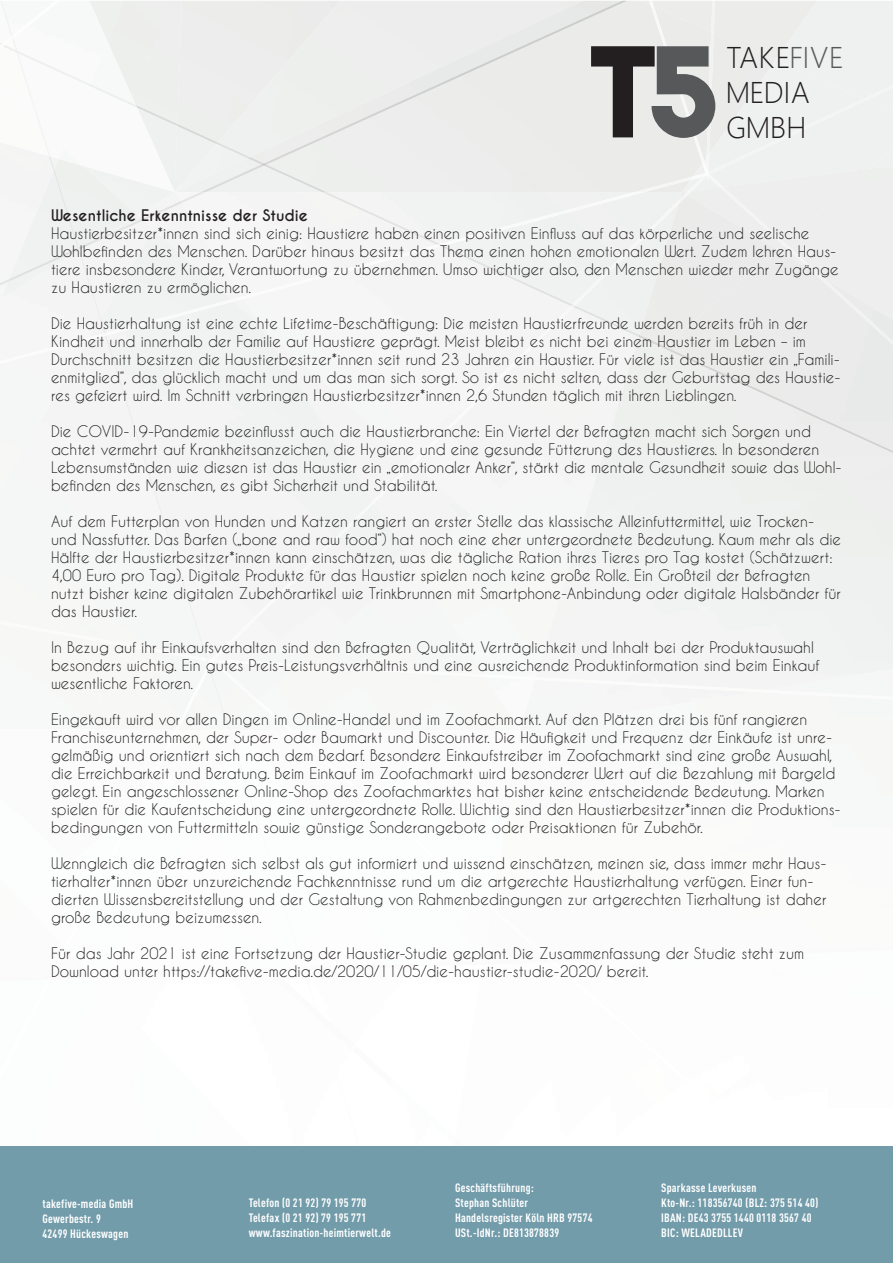
<style>
.page{position:relative;width:893px;height:1263px;background:#fff}
.page>*{position:absolute;margin:0;border:0;box-sizing:border-box;transform-origin:0 0}
.t1{font:123.6px "The Next Font";color:#231f20}
.t2{font:300 30px "Homizio";letter-spacing:.08em;color:#231f20}
.t3{font:15px/18px "Caviar Dreams";color:#231f20}
.t4{font:700 15px "Caviar Dreams";color:#231f20}
.t5{font:700 condensed 12px/15px "DIN Pro";letter-spacing:.02em;color:#fff}
.s1{color:#57585a}
</style>
<div class="page">
<img style="left:777px;top:244px;width:5px;height:5px">
<div style="left:574px;top:306px;width:65px;height:31px;background:#f0f2f1"></div>
<div style="left:665px;top:249px;width:228px;height:98px;background:#eaebea"></div>
<div style="left:561px;top:348px;width:332px;height:342px;background:#f0f2f1"></div>
<img style="left:638px;top:335px;width:27px;height:13px">
<div style="left:663px;top:347px;width:230px;height:106px;background:#ececeb"></div>
<div style="left:766px;top:669px;width:127px;height:21px;background:#f5f6f5"></div>
<div style="left:374px;top:503px;width:40px;height:97px;background:#f3f4f3"></div>
<div style="left:785px;top:166px;width:108px;height:154px;background:#edeeed"></div>
<div style="left:373px;top:325px;width:39px;height:137px;background:#f5f6f5"></div>
<div style="left:441px;top:246px;width:132px;height:60px;background:#f1f3f2"></div>
<div style="left:207px;top:302px;width:166px;height:274px;background:#f3f4f3"></div>
<div style="left:105px;top:335px;width:102px;height:286px;background:#f3f4f3"></div>
<img style="left:177px;top:124px;width:41px;height:20px">
<div style="left:218px;top:1px;width:32px;height:141px;background:#ecedec"></div>
<img style="left:216px;top:142px;width:34px;height:16px">
<div style="left:250px;top:1px;width:14px;height:156px;background:#ecedec"></div>
<div style="left:264px;top:1px;width:363px;height:164px;background:#ececeb"></div>
<img style="left:200px;top:164px;width:127px;height:28px">
<img style="left:247px;top:157px;width:17px;height:7px">
<svg style="left:261px;top:163px;width:5px;height:3px"></svg>
<img style="left:181px;top:192px;width:25px;height:11px">
<div style="left:322px;top:192px;width:118px;height:53px;background:#f3f4f3"></div>
<div style="left:124px;top:1px;width:58px;height:123px;background:#edeeed"></div>
<img style="left:175px;top:105px;width:2px;height:21px">
<img style="left:108px;top:41px;width:28px;height:43px">
<img style="left:124px;top:86px;width:51px;height:80px">
<img style="left:41px;top:129px;width:4px;height:13px">
<img style="left:27px;top:86px;width:14px;height:43px">
<img style="left:90px;top:84px;width:47px;height:24px">
<div style="left:9px;top:171px;width:45px;height:77px;background:#f3f4f3"></div>
<img style="left:49px;top:156px;width:5px;height:15px">
<div style="left:54px;top:169px;width:26px;height:82px;background:#eff1f0"></div>
<img style="left:80px;top:220px;width:72px;height:98px">
<img style="left:102px;top:215px;width:40px;height:4px">
<div style="left:0;top:251px;width:100px;height:110px;background:#f3f4f3"></div>
<img style="left:142px;top:208px;width:11px;height:12px">
<img style="left:87px;top:219px;width:57px;height:27px">
<div style="left:153px;top:203px;width:89px;height:94px;background:#f5f6f5"></div>
<div style="left:101px;top:229px;width:130px;height:89px;background:#f3f4f3"></div>
<img style="left:90px;top:320px;width:10px;height:13px">
<img style="left:163px;top:201px;width:19px;height:10px">
<img style="left:1px;top:1px;width:11px;height:34px">
<svg style="left:0;top:35px;width:18px;height:18px"></svg>
<div style="left:242px;top:245px;width:199px;height:54px;background:#f5f6f5"></div>
<svg style="left:437px;top:244px;width:7px;height:3px"></svg>
<div style="left:0;top:337px;width:90px;height:27px;background:#f5f6f5"></div>
<svg style="left:231px;top:297px;width:12px;height:5px"></svg>
<img style="left:106px;top:299px;width:128px;height:36px">
<img style="left:88px;top:333px;width:17px;height:7px">
<div style="left:811px;top:270px;width:82px;height:75px;background:#eaebea"></div>
<div style="left:573px;top:199px;width:107px;height:107px;background:#eff1f0"></div>
<div style="left:412px;top:306px;width:162px;height:158px;background:#f3f4f3"></div>
<div style="left:373px;top:462px;width:41px;height:41px;background:#f3f4f3"></div>
<svg style="left:571px;top:304px;width:4px;height:3px"></svg>
<div style="left:212px;top:501px;width:162px;height:138px;background:#f3f4f3"></div>
<img style="left:535px;top:677px;width:127px;height:10px">
<img style="left:659px;top:684px;width:107px;height:8px">
<img style="left:754px;top:690px;width:139px;height:10px">
<div style="left:720px;top:187px;width:65px;height:57px;background:#edeeed"></div>
<img style="left:782px;top:243px;width:41px;height:34px">
<div style="left:775px;top:1px;width:118px;height:98px;background:#eff1f0"></div>
<div style="left:714px;top:99px;width:153px;height:75px;background:#eff1f0"></div>
<img style="left:863px;top:85px;width:30px;height:15px">
<div style="left:0;top:621px;width:207px;height:37px;background:#f7f7f6"></div>
<svg style="left:207px;top:661px;width:9px;height:8px"></svg>
<div style="left:651px;top:6px;width:53px;height:157px;background:#ebebea"></div>
<svg style="left:640px;top:1px;width:14px;height:6px"></svg>
<img style="left:706px;top:32px;width:8px;height:122px">
<div style="left:678px;top:154px;width:45px;height:50px;background:#eff0ef"></div>
<div style="left:0;top:1146px;width:893px;height:117px;background:#729caa"></div>
<h1 class="t1" style="left:586px;top:8px;width:136px">T<span class="s1">5</span></h1>
<h2 class="t2" style="left:727px;top:40px;width:116px">TAKE<span class="s1">FIVE</span></h2>
<h2 class="t2" style="left:727px;top:74px;width:84px">MEDIA</h2>
<h2 class="t2" style="left:727px;top:110px;width:79px">GMBH</h2>
<p class="t4" style="left:51px;top:206px;width:258px">Wesentliche Erkenntnisse der Studie</p>
<p class="t3" style="left:51px;top:224px;width:789px">Haustierbesitzer*innen sind sich einig: Haustiere haben einen positiven Einfluss auf das körperliche und seelische Wohlbefinden des Menschen. Darüber hinaus besitzt das Thema einen hohen emotionalen Wert. Zudem lehren Haus&shy;tiere insbesondere Kinder, Verantwortung zu übernehmen. Umso wichtiger also, den Menschen wieder mehr Zugänge zu Haustieren zu ermöglichen.</p>
<p class="t3" style="left:51px;top:314px;width:791px">Die Haustierhaltung ist eine echte Lifetime-Beschäftigung: Die meisten Haustierfreunde werden bereits früh in der Kindheit und innerhalb der Familie auf Haustiere geprägt. Meist bleibt es nicht bei einem Haustier im Leben – im Durchschnitt besitzen die Haustierbesitzer*innen seit rund 23 Jahren ein Haustier. Für viele ist das Haustier ein „Famili&shy;enmitglied“, das glücklich macht und um das man sich sorgt. So ist es nicht selten, dass der Geburtstag des Haustie&shy;res gefeiert wird. Im Schnitt verbringen Haustierbesitzer*innen 2,6 Stunden täglich mit ihren Lieblingen.</p>
<p class="t3" style="left:51px;top:422px;width:792px">Die COVID-19-Pandemie beeinflusst auch die Haustierbranche: Ein Viertel der Befragten macht sich Sorgen und achtet vermehrt auf Krankheitsanzeichen, die Hygiene und eine gesunde Fütterung des Haustieres. In besonderen Lebensumständen wie diesen ist das Haustier ein „emotionaler Anker“, stärkt die mentale Gesundheit sowie das Wohl&shy;befinden des Menschen, es gibt Sicherheit und Stabilität.</p>
<p class="t3" style="left:51px;top:512px;width:792px">Auf dem Futterplan von Hunden und Katzen rangiert an erster Stelle das klassische Alleinfuttermittel, wie Trocken&shy;und Nassfutter. Das Barfen („bone and raw food“) hat noch eine eher untergeordnete Bedeutung. Kaum mehr als die Hälfte der Haustierbesitzer*innen kann einschätzen, was die tägliche Ration ihres Tieres pro Tag kostet (Schätzwert:<br>4,00 Euro pro Tag). Digitale Produkte für das Haustier spielen noch keine große Rolle. Ein Großteil der Befragten nutzt bisher keine digitalen Zubehörartikel wie Trinkbrunnen mit Smartphone-Anbindung oder digitale Halsbänder für das Haustier.</p>
<p class="t3" style="left:51px;top:638px;width:770px">In Bezug auf ihr Einkaufsverhalten sind den Befragten Qualität, Verträglichkeit und Inhalt bei der Produktauswahl besonders wichtig. Ein gutes Preis-Leistungsverhältnis und eine ausreichende Produktinformation sind beim Einkauf wesentliche Faktoren.</p>
<p class="t3" style="left:51px;top:710px;width:791px">Eingekauft wird vor allen Dingen im Online-Handel und im Zoofachmarkt. Auf den Plätzen drei bis fünf rangieren Franchiseunternehmen, der Super- oder Baumarkt und Discounter. Die Häufigkeit und Frequenz der Einkäufe ist unre&shy;gelmäßig und orientiert sich nach dem Bedarf. Besondere Einkaufstreiber im Zoofachmarkt sind eine große Auswahl, die Erreichbarkeit und Beratung. Beim Einkauf im Zoofachmarkt wird besonderer Wert auf die Bezahlung mit Bargeld gelegt. Ein angeschlossener Online-Shop des Zoofachmarktes hat bisher keine entscheidende Bedeutung. Marken spielen für die Kaufentscheidung eine untergeordnete Rolle. Wichtig sind den Haustierbesitzer*innen die Produktions&shy;bedingungen von Futtermitteln sowie günstige Sonderangebote oder Preisaktionen für Zubehör.</p>
<p class="t3" style="left:51px;top:854px;width:777px">Wenngleich die Befragten sich selbst als gut informiert und wissend einschätzen, meinen sie, dass immer mehr Haus&shy;tierhalter*innen über unzureichende Fachkenntnisse rund um die artgerechte Haustierhaltung verfügen. Einer fun&shy;dierten Wissensbereitstellung und der Gestaltung von Rahmenbedingungen zur artgerechten Tierhaltung ist daher große Bedeutung beizumessen.</p>
<p class="t3" style="left:51px;top:944px;width:755px">Für das Jahr 2021 ist eine Fortsetzung der Haustier-Studie geplant. Die Zusammenfassung der Studie steht zum<br>Download unter https://takefive-media.de/2020/11/05/die-haustier-studie-2020/ bereit.</p>
<p class="t5" style="left:43px;top:1195px;width:92px">takefive-media GmbH<br>Gewerbestr. 9<br>42499 Hückeswagen</p>
<p class="t5" style="left:249px;top:1194px;width:144px">Telefon (0 21 92) 79 195 770<br>Telefax (0 21 92) 79 195 771 www.faszination-heimtierwelt.de</p>
<p class="t5" style="left:455px;top:1180px;width:139px">Geschäftsführung:<br>Stephan Schlüter<br>Handelsregister Köln HRB 97574<br>USt.-IdNr.: DE813878839</p>
<p class="t5" style="left:661px;top:1179px;width:159px">Sparkasse Leverkusen<br>Kto-Nr.: 118356740 (BLZ: 375 514 40)<br>IBAN: DE43 3755 1440 0118 3567 40<br>BIC: WELADEDLLEV</p>
</div>
